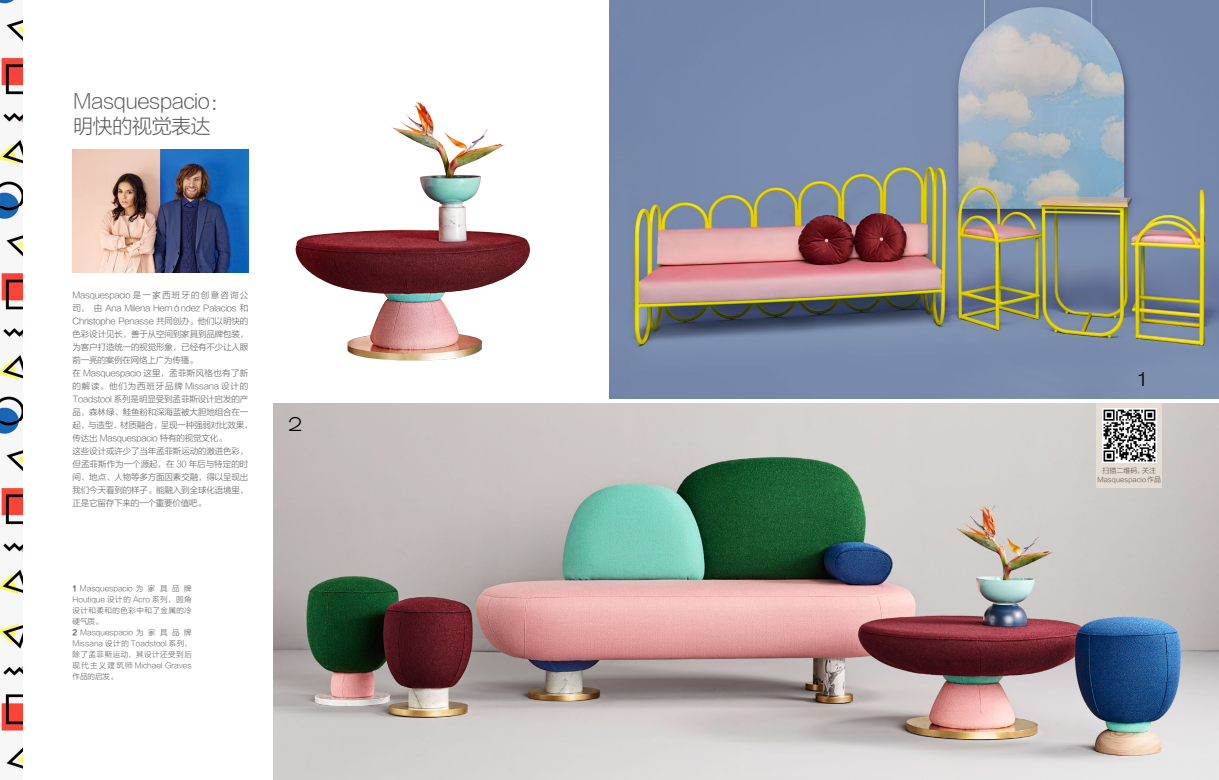
<style>
.page{position:relative;width:1219px;height:780px;background:#fff}
.page>*{position:absolute;margin:0;border:0;box-sizing:border-box;transform-origin:0 0}
.t1{font:20px/25px "FZLTXHJW GB1 0";letter-spacing:-.02em;color:#595757}
.t2{font:300 expanded 20px "Akzidenz Grotesk BQ";color:#000}
.t3{font:8.5px/13px "FZLTXHJW GB1 0";letter-spacing:-.015em;color:#595757}
.t4{font:7.5px/11px "FZLTXHJW GB1 0";color:#595757}
.t5{font:7px/9px "FZLTXHK";color:#595757;text-align:center}
.s1{font-family:"FZLTCHK GBK1 0"}
</style>
<div class="page">
<img style="left:609px;top:0;width:610px;height:398px">
<img style="left:73px;top:150px;width:175px;height:123px">
<img style="left:274px;top:403px;width:945px;height:377px">
<div style="left:1097px;top:403px;width:65px;height:84px;background:#ebe2d6"></div>
<img style="left:1102px;top:409px;width:54px;height:53px">
<img style="left:296px;top:102px;width:234px;height:259px">
<img style="left:0;top:0;width:23px;height:206px">
<svg style="left:0;top:206px;width:23px;height:215px"></svg>
<svg style="left:0;top:421px;width:23px;height:178px"></svg>
<img style="left:0;top:620px;width:23px;height:149px">
<h1 class="t1" style="left:73px;top:89px;width:158px">Masquespacio：明快的视觉表达</h1>
<p class="t3" style="left:73px;top:289px;width:181px">Masquespacio 是一家西班牙的创意咨询公司，由 Ana Milena Hernández Palacios 和<br>Christophe Penasse 共同创办。他们以明快的色彩设计见长，善于从空间到家具到品牌包装，为客户打造统一的视觉形象，已经有不少让人眼前一亮的案例在网络上广为传播。<br>在 Masquespacio 这里，孟菲斯风格也有了新的解读。他们为西班牙品牌 Missana 设计的<br>Toadstool 系列是明显受到孟菲斯设计启发的产品，森林绿、鲑鱼粉和深海蓝被大胆地组合在一起，与造型、材质融合，呈现一种强弱对比效果，传达出 Masquespacio 特有的视觉文化。<br>这些设计或许少了当年孟菲斯运动的激进色彩，但孟菲斯作为一个源起，在 30 年后与特定的时间、地点、人物等多方面因素交融，得以呈现出我们今天看到的样子。能融入到全球化语境里，正是它留存下来的一个重要价值吧。</p>
<p class="t4" style="left:73px;top:582px;width:121px"><span class="s1">1</span> Masquespacio 为 家 具 品 牌<br>Houtique 设计的 Acro 系列，圆角设计和柔和的色彩中和了金属的冷硬气质。<br><span class="s1">2</span> Masquespacio 为 家 具 品 牌<br>Missana 设计的 Toadstool 系列，除了孟菲斯运动，其设计还受到后现代主义建筑师 Michael Graves作品的启发。</p>
<h1 class="t2" style="left:288px;top:413px;width:16px">2</h1>
<h1 class="t2" style="left:1135px;top:367px;width:16px">1</h1>
<p class="t5" style="left:1097px;top:466px;width:65px">扫描二维码，关注<br>Masquespacio作品</p>
</div>
